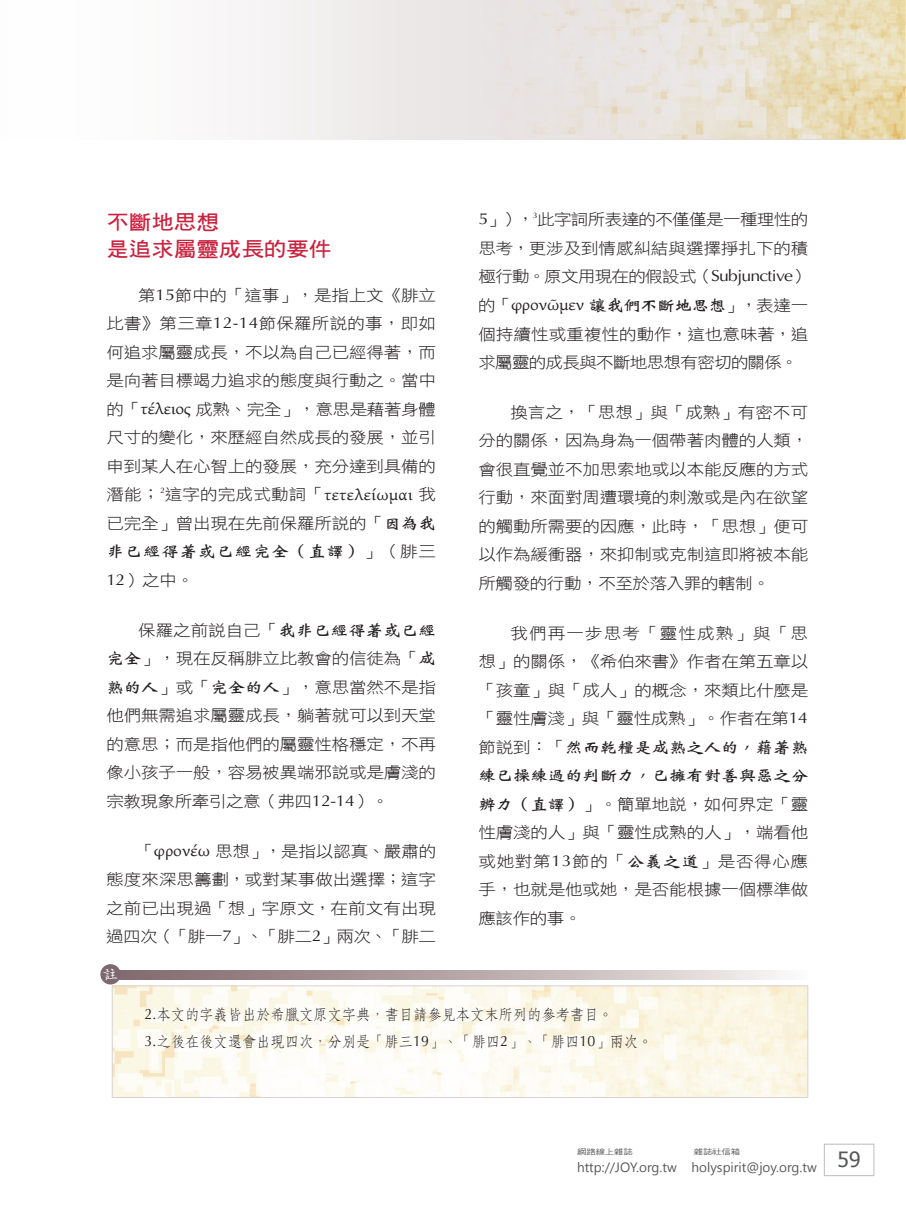
<style>
.page{position:relative;width:906px;height:1217px;background:#fff}
.page>*{position:absolute;margin:0;border:0;box-sizing:border-box;transform-origin:0 0}
.t1{font:21px "Tahoma";color:#57585a}
.大標{font:20.25px/27px "DF Hei W7 WIN BF";color:#c8233f;scale:1.11 1}
.註{font:16.5px "DFWZ Ming W4 WIN BF";color:#fff}
.t2{font:15.75px/28.5px "DF Hei W3 WIN BF";letter-spacing:-.01em;color:#231f20;text-align:justify;scale:1.11 1}
.備註{font:15px "DF Fang Song W4 WIN BF";color:#231f20;scale:.95 1}
.t3{font:13.5px "Segoe UI";color:#57585a}
.t4{font:7.5px "DF Hei W5 WIN BF";letter-spacing:-.015em;color:#57585a;scale:1.25 1}
.s1{font-family:"Optima"}
.s2{font-family:"Gentium"}
.s3{font-family:"DF Wei Bei W7 WIN BF"}
</style>
<div class="page">
<div style="left:824px;top:1143px;width:50px;height:32px;border:1px solid #bcbdc0"></div>
<div style="left:0;top:0;width:904px;height:140px;background:linear-gradient(to right,#fdffff,#e2d5b7)"></div>
<img style="left:404px;top:0;width:502px;height:138px">
<img style="left:114px;top:987px;width:692px;height:108px">
<svg style="left:120px;top:970px;width:661px;height:8px;background:#b6a8aa"></svg>
<div style="left:100px;top:963px;width:21px;height:21px;background:#7d686f;border-radius:50%"></div>
<p class="大標" style="left:106px;top:209px;width:204px">不斷地思想<br>是追求屬靈成長的要件</p>
<p class="t2" style="left:106px;top:281px;width:298px;text-indent:32px">第<span class="s1">15</span>節中的「這事」，是指上文《腓立比書》第三章<span class="s1">12-14</span>節保羅所說的事，即如何追求屬靈成長，不以為自己已經得著，而是向著目標竭力追求的態度與行動之。當中的「<span class="s2">τέλειος</span> 成熟、完全」，意思是藉著身體尺寸的變化，來歷經自然成長的發展，並引申到某人在心智上的發展，充分達到具備的潛能；<sup>2</sup>這字的完成式動詞「<span class="s2">τετελείωμαι</span> 我已完全」曾出現在先前保羅所說的「<span class="s3">因為我非已經得著或已經完全（直譯）</span>」（腓三<span class="s1">12</span>）之中。</p>
<p class="t2" style="left:106px;top:615px;width:298px;text-indent:32px">保羅之前說自己「<span class="s3">我非已經得著或已經完全</span>」，現在反稱腓立比教會的信徒為「<span class="s3">成熟的人</span>」或「<span class="s3">完全的人</span>」，意思當然不是指他們無需追求屬靈成長，躺著就可以到天堂的意思；而是指他們的屬靈性格穩定，不再像小孩子一般，容易被異端邪說或是膚淺的宗教現象所牽引之意（弗四<span class="s1">12-14</span>）。</p>
<p class="t2" style="left:106px;top:836px;width:299px;text-indent:31px">「<span class="s2">φρονέω</span> 思想」，是指以認真、嚴肅的態度來深思籌劃，或對某事做出選擇；這字之前已出現過「想」字原文，在前文有出現過四次（「腓一<span class="s1">7</span>」、「腓二<span class="s1">2</span>」兩次、「腓二</p>
<p class="註" style="left:102px;top:965px;width:18px">註</p>
<p class="t2" style="left:478px;top:205px;width:300px"><span class="s1">5</span>」），<sup>3</sup>此字詞所表達的不僅僅是一種理性的思考，更涉及到情感糾結與選擇掙扎下的積極行動。原文用現在的假設式（<span class="s1">Subjunctive</span>）的「<span class="s2">φρονῶμεν</span> <span class="s3">讓我們不斷地思想</span>」，表達一個持續性或重複性的動作，這也意味著，追求屬靈的成長與不斷地思想有密切的關係。</p>
<p class="t2" style="left:478px;top:398px;width:298px;text-indent:32px">換言之，「思想」與「成熟」有密不可分的關係，因為身為一個帶著肉體的人類，會很直覺並不加思索地或以本能反應的方式行動，來面對周遭環境的刺激或是內在欲望的觸動所需要的因應，此時，「思想」便可以作為緩衝器，來抑制或克制這即將被本能所觸發的行動，不至於落入罪的轄制。</p>
<p class="t2" style="left:478px;top:618px;width:298px;text-indent:32px">我們再一步思考「靈性成熟」與「思想」的關係，《希伯來書》作者在第五章以「孩童」與「成人」的概念，來類比什麼是「靈性膚淺」與「靈性成熟」。作者在第<span class="s1">14</span>節說到：「<span class="s3">然而乾糧是成熟之人的，藉著熟練已操練過的判斷力，已擁有對善與惡之分辨力（直譯）</span>」。簡單地說，如何界定「靈性膚淺的人」與「靈性成熟的人」，端看他或她對第<span class="s1">13</span>節的「<span class="s3">公義之道</span>」是否得心應手，也就是他或她，是否能根據一個標準做應該作的事。</p>
<p class="備註" style="left:145px;top:1007px;width:494px"><span class="s1">2.</span>本文的字義皆出於希臘文原文字典，書目請參見本文末所列的參考書目。</p>
<p class="備註" style="left:145px;top:1033px;width:536px"><span class="s1">3.</span>之後在後文還會出現四次，分別是「腓三<span class="s1">19</span>」、「腓四<span class="s1">2</span>」、「腓四<span class="s1">10</span>」兩次。</p>
<p class="t4" style="left:577px;top:1147px;width:46px">網路線上雜誌</p>
<p class="t4" style="left:694px;top:1147px;width:39px">雜誌社信箱</p>
<p class="t3" style="left:577px;top:1157px;width:241px">http://JOY.org.tw holyspirit@joy.org.tw</p>
<p class="t1" style="left:837px;top:1144px;width:24px">59</p>
</div>
